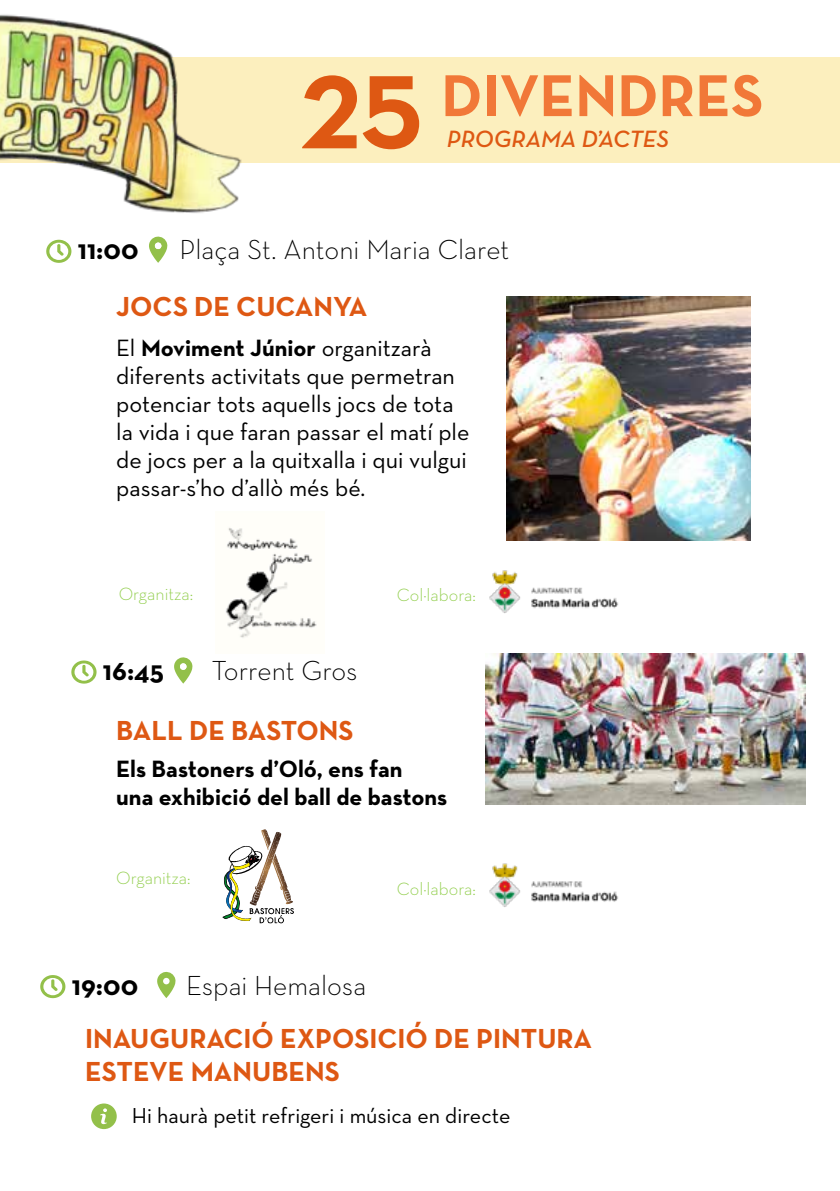
<style>
.page{position:relative;width:840px;height:1191px;background:#fff}
.page>*{position:absolute;margin:0;border:0;box-sizing:border-box;transform-origin:0 0}
.t1{font:106px "Neutra Text Bold Alt";color:#de5813}
.t2{font:700 60px "Neutra Text";color:#f17838}
.t3{font:700 28px/33.6px "Neutra Text";color:#de5813}
.t4{font:300 28px "Neutra Text";color:#000}
.t5{font:700 28px "Neutra Text";color:#000}
.t6{font:24px/28px "Neutra Text";color:#000}
.t7{font:700 24px/28px "Neutra Text";color:#000}
.t8{font:italic 600 24px "Neutra Text";color:#de5813}
.t9{font:22px "Neutra Text";color:#000}
.t10{font:300 18px "Neutra Text";color:#90cd4a}
.s1{font-weight:700}
</style>
<div class="page">
<div style="left:0;top:57px;width:839px;height:105px;background:#fcefbe"></div>
<img style="left:0;top:14px;width:253px;height:235px">
<svg style="left:46px;top:240px;width:25px;height:23px"></svg>
<svg style="left:149px;top:236px;width:18px;height:27px"></svg>
<div style="left:155px;top:242px;width:6px;height:7px;background:#fff;border-radius:50%"></div>
<img style="left:506px;top:296px;width:244px;height:244px">
<img style="left:489px;top:570px;width:130px;height:43px">
<img style="left:225px;top:527px;width:92px;height:111px">
<svg style="left:71px;top:660px;width:25px;height:23px"></svg>
<svg style="left:174px;top:657px;width:18px;height:26px"></svg>
<div style="left:180px;top:663px;width:6px;height:7px;background:#fff;border-radius:50%"></div>
<img style="left:222px;top:829px;width:72px;height:94px">
<img style="left:489px;top:863px;width:129px;height:44px">
<img style="left:485px;top:653px;width:320px;height:151px">
<svg style="left:40px;top:975px;width:25px;height:23px"></svg>
<svg style="left:157px;top:971px;width:19px;height:27px"></svg>
<svg style="left:91px;top:1103px;width:26px;height:26px"></svg>
<h1 class="t1" style="left:301px;top:46px;width:123px">25</h1>
<h2 class="t2" style="left:441px;top:58px;width:323px">DIVENDRES</h2>
<p class="t8" style="left:446px;top:124px;width:223px">PROGRAMA D’ACTES</p>
<p class="t5" style="left:78px;top:232px;width:62px">11:00</p>
<p class="t4" style="left:179px;top:233px;width:331px">Plaça St. Antoni Maria Claret</p>
<p class="t3" style="left:116px;top:289px;width:252px">JOCS DE CUCANYA</p>
<p class="t6" style="left:116px;top:333px;width:354px">El <span class="s1">Moviment Júnior</span> organitzarà diferents activitats que permetran potenciar tots aquells jocs de tota la vida i que faran passar el matí ple de jocs per a la quitxalla i qui vulgui passar-s’ho d’allò més bé.</p>
<p class="t10" style="left:119px;top:582px;width:76px">Organitza:</p>
<p class="t10" style="left:396px;top:584px;width:81px">Col·labora:</p>
<p class="t5" style="left:103px;top:653px;width:63px">16:45</p>
<p class="t4" style="left:212px;top:653px;width:147px">Torrent Gros</p>
<p class="t3" style="left:116px;top:713px;width:238px">BALL DE BASTONS</p>
<p class="t7" style="left:116px;top:754px;width:332px">Els Bastoners d’Oló, ens fan<br>una exhibició del ball de bastons</p>
<p class="t10" style="left:116px;top:867px;width:76px">Organitza:</p>
<p class="t10" style="left:396px;top:877px;width:81px">Col·labora:</p>
<p class="t5" style="left:72px;top:967px;width:68px">19:00</p>
<p class="t4" style="left:186px;top:968px;width:182px">Espai Hemalosa</p>
<p class="t3" style="left:85px;top:1020px;width:508px">INAUGURACIÓ EXPOSICIÓ DE PINTURA<br>ESTEVE MANUBENS</p>
<p class="t9" style="left:132px;top:1102px;width:380px">Hi haurà petit refrigeri i música en directe</p>
</div>
